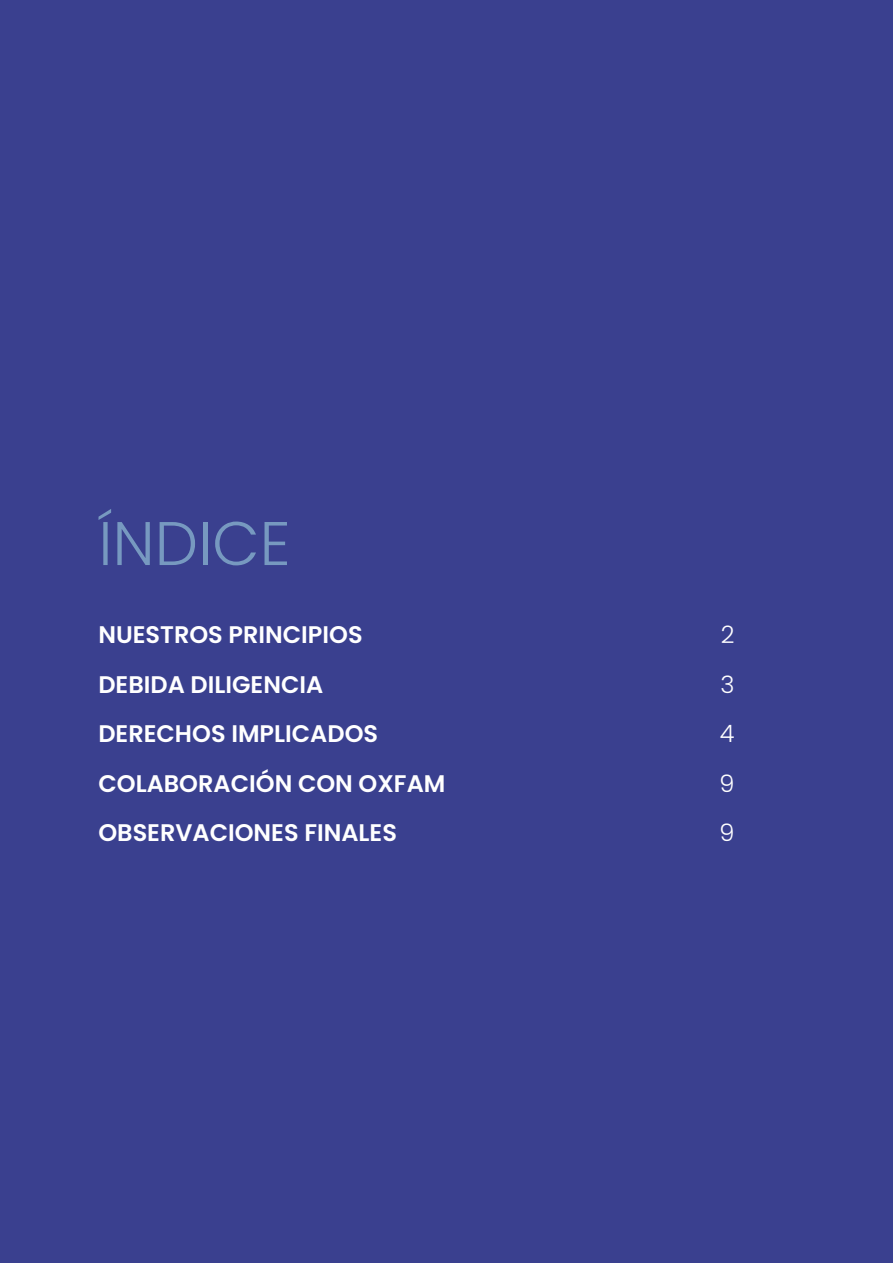
<style>
.page{position:relative;width:893px;height:1263px;background:#3a408f}
.page>*{position:absolute;margin:0;border:0;box-sizing:border-box;transform-origin:0 0}
.t1{font:300 61.5px "Poppins";color:#7799c0}
.t2{font:600 24px "Poppins";color:#fff}
.t3{font:300 24px "Poppins";color:#fff}
</style>
<div class="page">
<h1 class="t1" style="left:98px;top:508px;width:194px">ÍNDICE</h1>
<p class="t2" style="left:98px;top:621px;width:266px">NUESTROS PRINCIPIOS</p>
<p class="t3" style="left:721px;top:621px;width:15px">2</p>
<p class="t2" style="left:98px;top:670px;width:226px">DEBIDA DILIGENCIA</p>
<p class="t3" style="left:720px;top:670px;width:16px">3</p>
<p class="t2" style="left:98px;top:720px;width:281px">DERECHOS IMPLICADOS</p>
<p class="t3" style="left:720px;top:720px;width:16px">4</p>
<p class="t2" style="left:98px;top:769px;width:349px">COLABORACIÓN CON OXFAM</p>
<p class="t3" style="left:719px;top:769px;width:16px">9</p>
<p class="t2" style="left:98px;top:819px;width:300px">OBSERVACIONES FINALES</p>
<p class="t3" style="left:719px;top:819px;width:16px">9</p>
</div>
